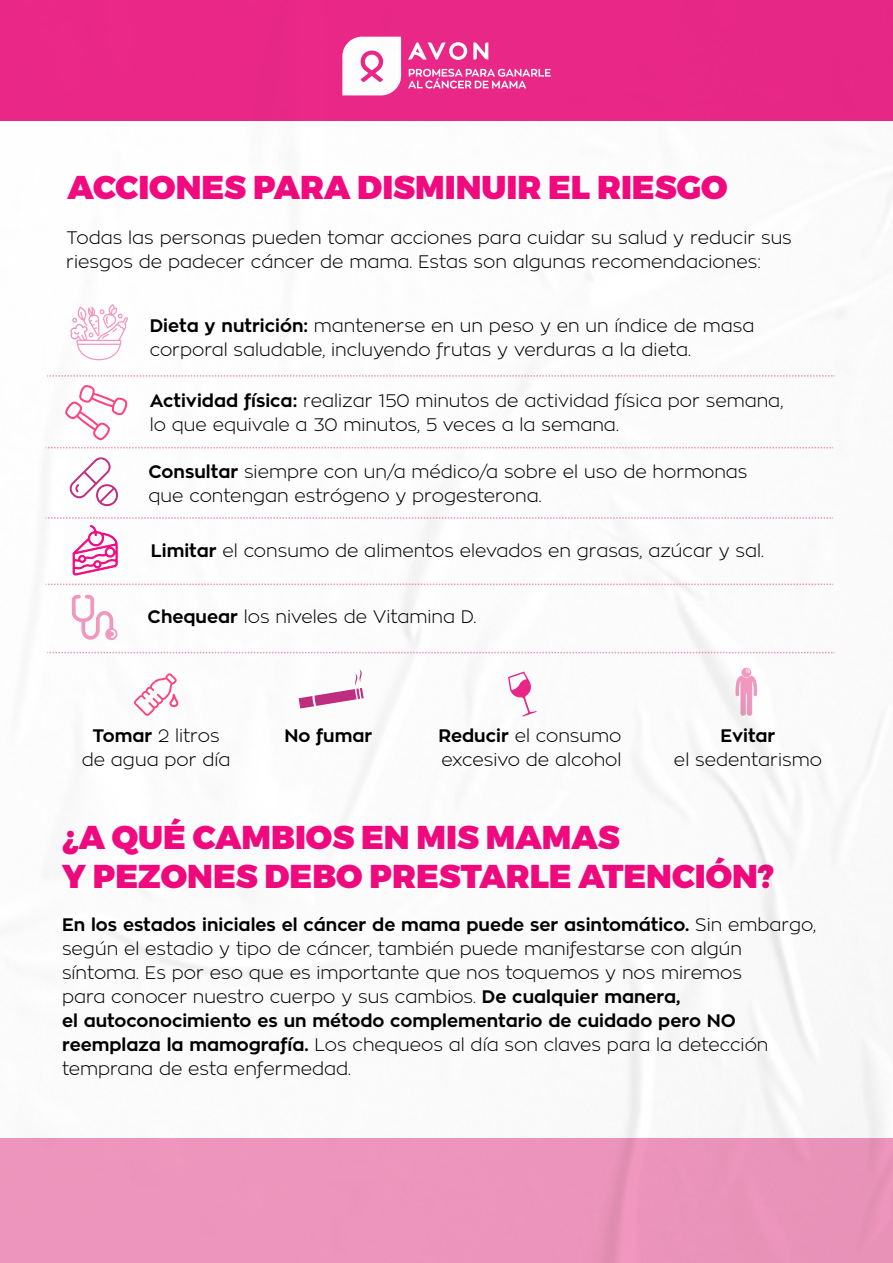
<style>
.page{position:relative;width:893px;height:1263px;background:#fff}
.page>*{position:absolute;margin:0;border:0;box-sizing:border-box;transform-origin:0 0}
.t1{font:900 33px/39.6px "Montserrat";color:#f30a80}
.t2{font:300 18px/24px "Zona Pro";color:#000}
.t3{font:700 18px "Zona Pro";color:#000}
.s1{font-weight:700}
</style>
<div class="page">
<img style="left:0;top:0;width:893px;height:1263px">
<h1 class="t1" style="left:68px;top:169px;width:661px">ACCIONES PARA DISMINUIR EL RIESGO</h1>
<p class="t2" style="left:66px;top:226px;width:727px">Todas las personas pueden tomar acciones para cuidar su salud y reducir sus riesgos de padecer cáncer de mama. Estas son algunas recomendaciones:</p>
<p class="t2" style="left:150px;top:313px;width:606px"><span class="s1">Dieta y nutrición:</span> mantenerse en un peso y en un índice de masa corporal saludable, incluyendo frutas y verduras a la dieta.</p>
<p class="t2" style="left:150px;top:388px;width:635px"><span class="s1">Actividad física:</span> realizar 150 minutos de actividad física por semana, lo que equivale a 30 minutos, 5 veces a la semana.</p>
<p class="t2" style="left:148px;top:459px;width:601px"><span class="s1">Consultar</span> siempre con un/a médico/a sobre el uso de hormonas que contengan estrógeno y progesterona.</p>
<p class="t2" style="left:151px;top:538px;width:615px"><span class="s1">Limitar</span> el consumo de alimentos elevados en grasas, azúcar y sal.</p>
<p class="t2" style="left:148px;top:605px;width:330px"><span class="s1">Chequear</span> los niveles de Vitamina D.</p>
<p class="t2" style="left:82px;top:724px;width:150px;text-align:center"><span class="s1">Tomar</span> 2 litros de agua por día</p>
<p class="t3" style="left:284px;top:724px;width:89px">No fumar</p>
<p class="t2" style="left:439px;top:724px;width:184px"><span class="s1">Reducir</span> el consumo excesivo de alcohol</p>
<p class="t3" style="left:720px;top:724px;width:57px">Evitar</p>
<p class="t2" style="left:674px;top:748px;width:149px">el sedentarismo</p>
<h1 class="t1" style="left:62px;top:818px;width:714px">¿A QUÉ CAMBIOS EN MIS MAMAS<br>Y PEZONES DEBO PRESTARLE ATENCIÓN?</h1>
<p class="t2" style="left:62px;top:913px;width:756px"><span class="s1">En los estados iniciales el cáncer de mama puede ser asintomático.</span> Sin embargo, según el estadio y tipo de cáncer, también puede manifestarse con algún síntoma. Es por eso que es importante que nos toquemos y nos miremos<br>para conocer nuestro cuerpo y sus cambios. <span class="s1">De cualquier manera,<br>el autoconocimiento es un método complementario de cuidado pero NO reemplaza la mamografía.</span> Los chequeos al día son claves para la detección temprana de esta enfermedad.</p>
</div>
